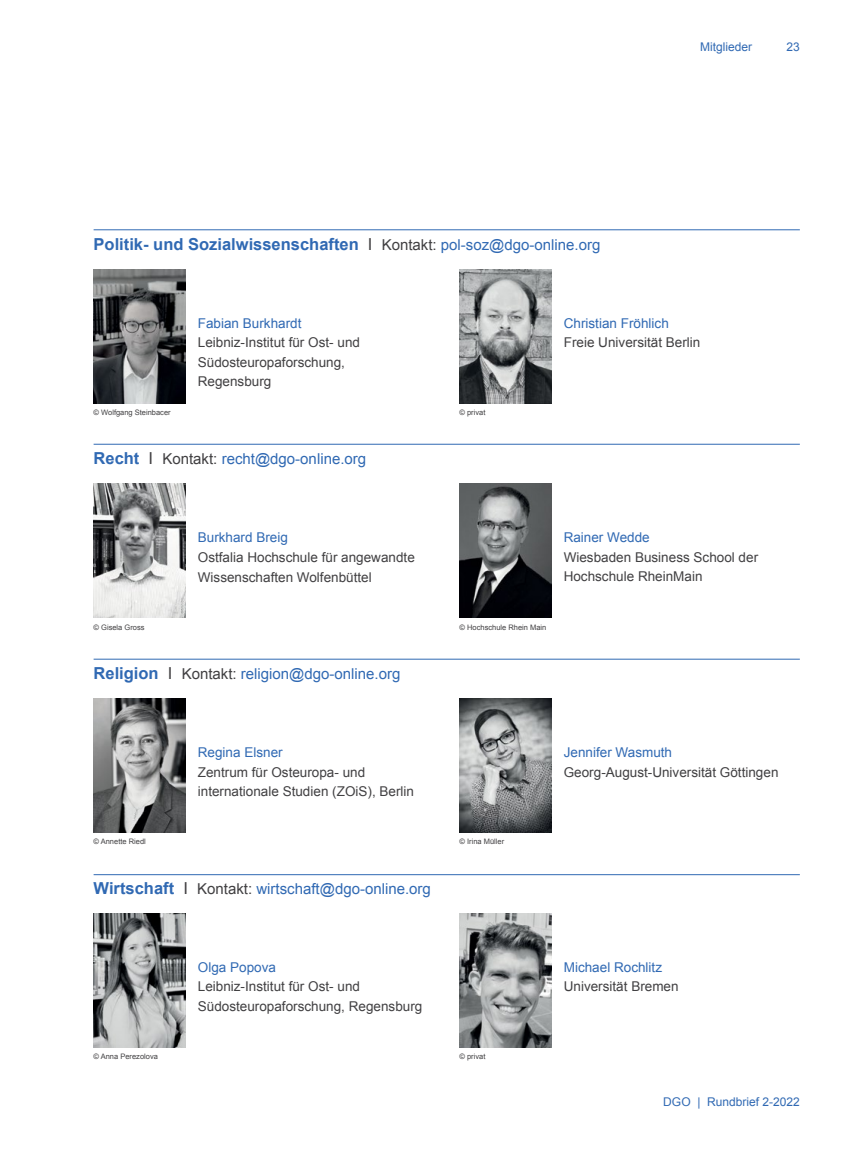
<style>
.page{position:relative;width:851px;height:1149px;background:#fff}
.page>*{position:absolute;margin:0;border:0;box-sizing:border-box;transform-origin:0 0}
.t1{font:700 16.5px "Arial";color:#3069b3}
.t2{font:15px "Arial";color:#3069b3}
.t3{font:13.5px/19.5px "Arial";color:#414042}
.t4{font:13.5px "Arial";color:#3069b3}
.t5{font:12px "Arial";color:#3069b3}
.t6{font:7.5px "Arial";color:#414042}
.s1{font-weight:400;color:#414042}
.s2{font-weight:400;font-size:15px;color:#414042}
.s3{font-weight:400;font-size:15px}
.s4{font-weight:700;font-size:16.5px}
.s5{font-size:16.5px;color:#414042}
.s6{color:#414042}
</style>
<div class="page">
<img style="left:459px;top:269px;width:92px;height:134px">
<img style="left:459px;top:483px;width:92px;height:134px">
<img style="left:459px;top:698px;width:92px;height:134px">
<img style="left:459px;top:913px;width:92px;height:133px">
<img style="left:94px;top:269px;width:91px;height:134px">
<img style="left:94px;top:483px;width:91px;height:134px">
<img style="left:94px;top:698px;width:91px;height:134px">
<img style="left:94px;top:913px;width:91px;height:133px">
<hr style="left:94px;top:874px;width:705px;height:1px;background:#3069b3">
<hr style="left:94px;top:658px;width:705px;height:1px;background:#3069b3">
<hr style="left:94px;top:443px;width:705px;height:1px;background:#3069b3">
<hr style="left:94px;top:229px;width:705px;height:1px;background:#3069b3">
<p class="t1" style="left:94px;top:233px;width:508px">Politik- und Sozialwissenschaften <span class="s1">I</span> <span class="s2">Kontakt:</span> <span class="s3">pol-soz@dgo-online.org</span></p>
<p class="t5" style="left:700px;top:39px;width:54px">Mitglieder</p>
<p class="t5" style="left:786px;top:39px;width:15px">23</p>
<p class="t4" style="left:198px;top:314px;width:105px">Fabian Burkhardt</p>
<p class="t3" style="left:198px;top:333px;width:164px">Leibniz-Institut für Ost- und<br>Südosteuropaforschung,<br>Regensburg</p>
<p class="t4" style="left:563px;top:314px;width:107px">Christian Fröhlich</p>
<p class="t3" style="left:563px;top:333px;width:138px">Freie Universität Berlin</p>
<p class="t6" style="left:94px;top:407px;width:79px">© Wolfgang Steinbacer</p>
<p class="t6" style="left:459px;top:407px;width:27px">© privat</p>
<p class="t2" style="left:94px;top:449px;width:274px"><span class="s4">Recht</span> <span class="s5">I</span> <span class="s6">Kontakt:</span> recht@dgo-online.org</p>
<p class="t4" style="left:198px;top:528px;width:92px">Burkhard Breig</p>
<p class="t3" style="left:198px;top:547px;width:218px">Ostfalia Hochschule für angewandte<br>Wissenschaften Wolfenbüttel</p>
<p class="t4" style="left:563px;top:528px;width:88px">Rainer Wedde</p>
<p class="t3" style="left:563px;top:547px;width:196px">Wiesbaden Business School der<br>Hochschule RheinMain</p>
<p class="t6" style="left:94px;top:622px;width:52px">© Gisela Gross</p>
<p class="t6" style="left:459px;top:622px;width:88px">© Hochschule Rhein Main</p>
<p class="t2" style="left:94px;top:663px;width:308px"><span class="s4">Religion</span> <span class="s5">I</span> <span class="s6">Kontakt:</span> religion@dgo-online.org</p>
<p class="t4" style="left:198px;top:743px;width:86px">Regina Elsner</p>
<p class="t3" style="left:198px;top:762px;width:218px">Zentrum für Osteuropa- und internationale Studien (ZOiS), Berlin</p>
<p class="t4" style="left:563px;top:743px;width:110px">Jennifer Wasmuth</p>
<p class="t3" style="left:563px;top:762px;width:216px">Georg-August-Universität Göttingen</p>
<p class="t6" style="left:94px;top:836px;width:54px">© Annette Riedl</p>
<p class="t6" style="left:459px;top:836px;width:46px">© Irina Müller</p>
<p class="t2" style="left:94px;top:878px;width:339px"><span class="s4">Wirtschaft</span> <span class="s5">I</span> <span class="s6">Kontakt:</span> wirtschaft@dgo-online.org</p>
<p class="t4" style="left:198px;top:957px;width:80px">Olga Popova</p>
<p class="t3" style="left:198px;top:976px;width:226px">Leibniz-Institut für Ost- und<br>Südosteuropaforschung, Regensburg</p>
<p class="t4" style="left:563px;top:957px;width:100px">Michael Rochlitz</p>
<p class="t3" style="left:563px;top:976px;width:116px">Universität Bremen</p>
<p class="t6" style="left:94px;top:1051px;width:66px">© Anna Perezolova</p>
<p class="t6" style="left:459px;top:1051px;width:27px">© privat</p>
<p class="t5" style="left:663px;top:1093px;width:138px">DGO | Rundbrief 2-2022</p>
</div>
